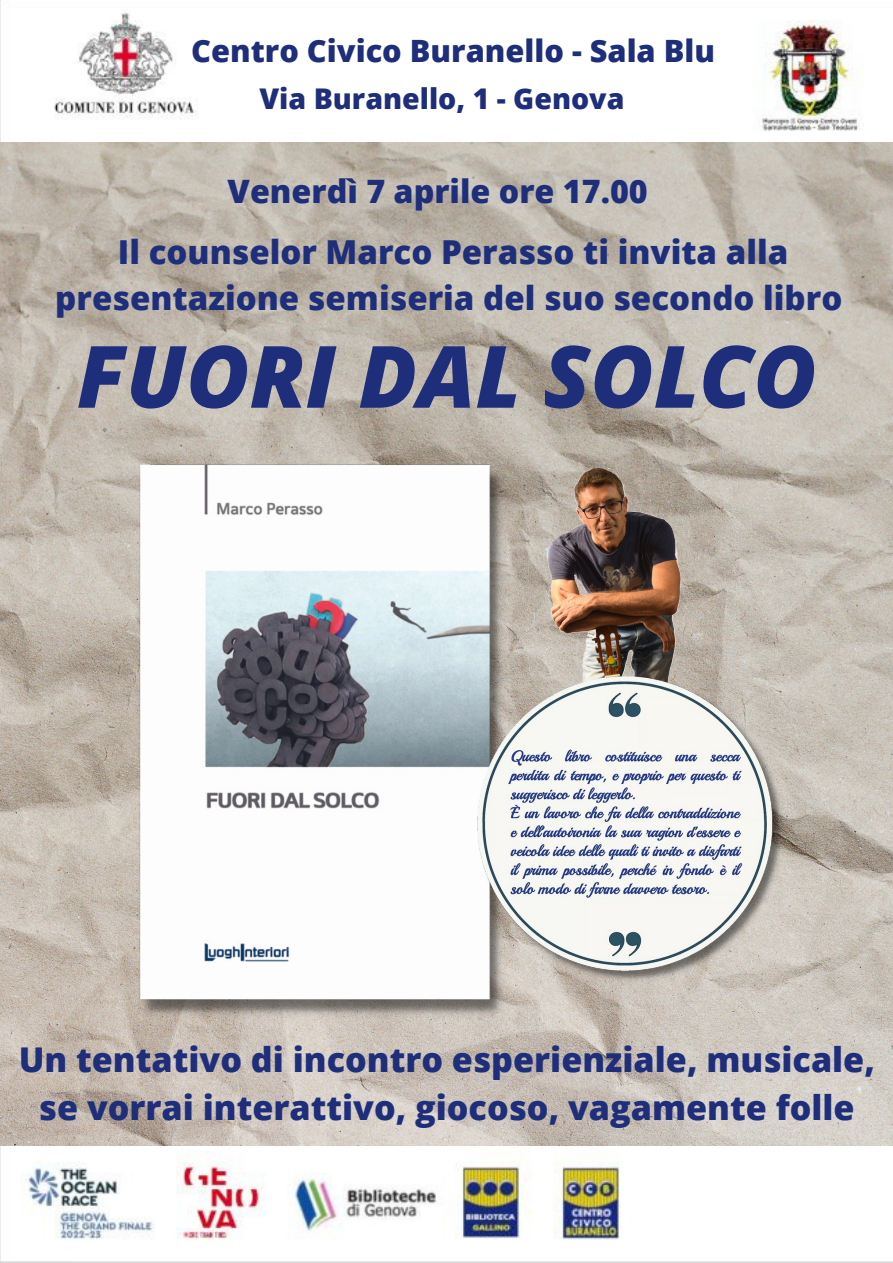
<style>
.page{position:relative;width:893px;height:1263px;background:#fff}
.page>*{position:absolute;margin:0;border:0;box-sizing:border-box;transform-origin:0 0}
.t1{font:italic 800 86.03px "Open Sans";color:#1e2e7b}
.t2{font:800 34.12px/47.2px "Open Sans";color:#1e2e7b;text-align:center}
.t3{font:800 33px/46.1px "Open Sans";color:#1e2e7b;text-align:center}
.t4{font:800 32.25px "Open Sans";color:#1e2e7b}
.t5{font:800 30.75px "Open Sans";color:#1e2e7b}
.t6{font:800 28.5px "Open Sans";color:#1e2e7b}
</style>
<div class="page">
<img style="left:0;top:0;width:893px;height:1263px">
<img style="left:0;top:142px;width:893px;height:1004px">
<img style="left:137px;top:464px;width:370px;height:556px">
<img style="left:540px;top:464px;width:150px;height:145px">
<img style="left:410px;top:609px;width:429px;height:430px">
<p class="t5" style="left:191px;top:29px;width:525px">Centro Civico Buranello - Sala Blu</p>
<p class="t6" style="left:259px;top:79px;width:366px">Via Buranello, 1 - Genova</p>
<p class="t4" style="left:228px;top:168px;width:422px">Venerdì 7 aprile ore 17.00</p>
<p class="t3" style="left:55px;top:228px;width:788px">Il counselor Marco Perasso ti invita alla presentazione semiseria del suo secondo libro</p>
<h1 class="t1" style="left:77px;top:316px;width:741px">FUORI DAL SOLCO</h1>
<p class="t2" style="left:19px;top:1035px;width:857px">Un tentativo di incontro esperienziale, musicale, se vorrai interattivo, giocoso, vagamente folle</p>
</div>
